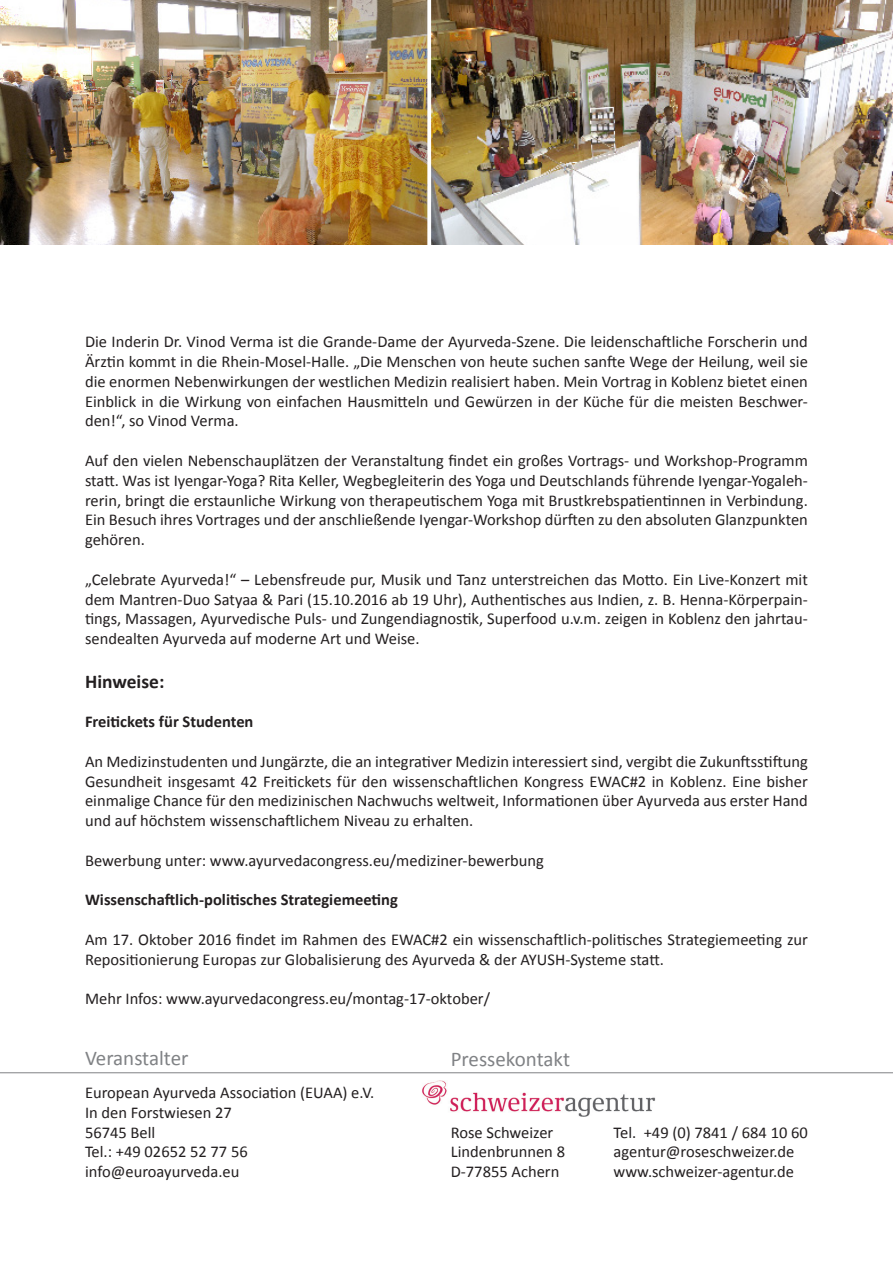
<style>
.page{position:relative;width:893px;height:1263px;background:#fff}
.page>*{position:absolute;margin:0;border:0;box-sizing:border-box;transform-origin:0 0}
.t1{font:21px "Calibri";color:#808285}
.t2{font:700 19.5px "Calibri";color:#231f20}
.t3{font:16.5px/19.8px "Calibri";color:#231f20;text-align:justify}
.t4{font:700 16.5px "Calibri";color:#231f20}
</style>
<div class="page">
<img style="left:422px;top:1081px;width:234px;height:35px">
<hr style="left:0;top:1072px;width:893px;height:1px;background:#808285">
<img style="left:0;top:0;width:427px;height:245px">
<img style="left:431px;top:0;width:462px;height:245px">
<svg style="left:427px;top:0;width:1px;height:245px"></svg>
<p class="t3" style="left:85px;top:332px;width:724px">Die Inderin Dr. Vinod Verma ist die Grande-Dame der Ayurveda-Szene. Die leidenschaftliche Forscherin und Ärztin kommt in die Rhein-Mosel-Halle. „Die Menschen von heute suchen sanfte Wege der Heilung, weil sie die enormen Nebenwirkungen der westlichen Medizin realisiert haben. Mein Vortrag in Koblenz bietet einen Einblick in die Wirkung von einfachen Hausmitteln und Gewürzen in der Küche für die meisten Beschwer&shy;den!“, so Vinod Verma.</p>
<p class="t3" style="left:85px;top:451px;width:724px">Auf den vielen Nebenschauplätzen der Veranstaltung findet ein großes Vortrags- und Workshop-Programm statt. Was ist Iyengar-Yoga? Rita Keller, Wegbegleiterin des Yoga und Deutschlands führende Iyengar-Yogaleh&shy;rerin, bringt die erstaunliche Wirkung von therapeutischem Yoga mit Brustkrebspatientinnen in Verbindung.<br>Ein Besuch ihres Vortrages und der anschließende Iyengar-Workshop dürften zu den absoluten Glanzpunkten gehören.</p>
<p class="t3" style="left:85px;top:569px;width:724px">„Celebrate Ayurveda!“ – Lebensfreude pur, Musik und Tanz unterstreichen das Motto. Ein Live-Konzert mit dem Mantren-Duo Satyaa &amp; Pari (15.10.2016 ab 19 Uhr), Authentisches aus Indien, z. B. Henna-Körperpain&shy;tings, Massagen, Ayurvedische Puls- und Zungendiagnostik, Superfood u.v.m. zeigen in Koblenz den jahrtau&shy;sendealten Ayurveda auf moderne Art und Weise.</p>
<p class="t2" style="left:85px;top:668px;width:81px">Hinweise:</p>
<p class="t4" style="left:85px;top:711px;width:170px">Freitickets für Studenten</p>
<p class="t3" style="left:85px;top:751px;width:724px">An Medizinstudenten und Jungärzte, die an integrativer Medizin interessiert sind, vergibt die Zukunftsstiftung Gesundheit insgesamt 42 Freitickets für den wissenschaftlichen Kongress EWAC#2 in Koblenz. Eine bisher einmalige Chance für den medizinischen Nachwuchs weltweit, Informationen über Ayurveda aus erster Hand und auf höchstem wissenschaftlichem Niveau zu erhalten.</p>
<p class="t3" style="left:85px;top:850px;width:460px">Bewerbung unter: www.ayurvedacongress.eu/mediziner-bewerbung</p>
<p class="t4" style="left:85px;top:889px;width:314px">Wissenschaftlich-politisches Strategiemeeting</p>
<p class="t3" style="left:85px;top:929px;width:724px">Am 17. Oktober 2016 findet im Rahmen des EWAC#2 ein wissenschaftlich-politisches Strategiemeeting zur<br>Repositionierung Europas zur Globalisierung des Ayurveda &amp; der AYUSH-Systeme statt.</p>
<p class="t3" style="left:85px;top:989px;width:406px">Mehr Infos: www.ayurvedacongress.eu/montag-17-oktober/</p>
<p class="t1" style="left:85px;top:1045px;width:105px">Veranstalter</p>
<p class="t3" style="left:85px;top:1083px;width:291px">European Ayurveda Association (EUAA) e.V.</p>
<p class="t3" style="left:85px;top:1102px;width:148px">In den Forstwiesen 27</p>
<p class="t3" style="left:85px;top:1122px;width:72px">56745 Bell</p>
<p class="t3" style="left:85px;top:1142px;width:164px">Tel.: +49 02652 52 77 56</p>
<p class="t3" style="left:85px;top:1162px;width:156px">info@euroayurveda.eu</p>
<p class="t1" style="left:451px;top:1046px;width:121px">Pressekontakt</p>
<p class="t3" style="left:451px;top:1122px;width:104px">Rose Schweizer</p>
<p class="t3" style="left:451px;top:1142px;width:116px">Lindenbrunnen 8</p>
<p class="t3" style="left:451px;top:1162px;width:110px">D-77855 Achern</p>
<p class="t3" style="left:614px;top:1122px;width:196px">Tel. +49 (0) 7841 / 684 10 60</p>
<p class="t3" style="left:614px;top:1142px;width:182px">agentur@roseschweizer.de</p>
<p class="t3" style="left:614px;top:1162px;width:182px">www.schweizer-agentur.de</p>
</div>
